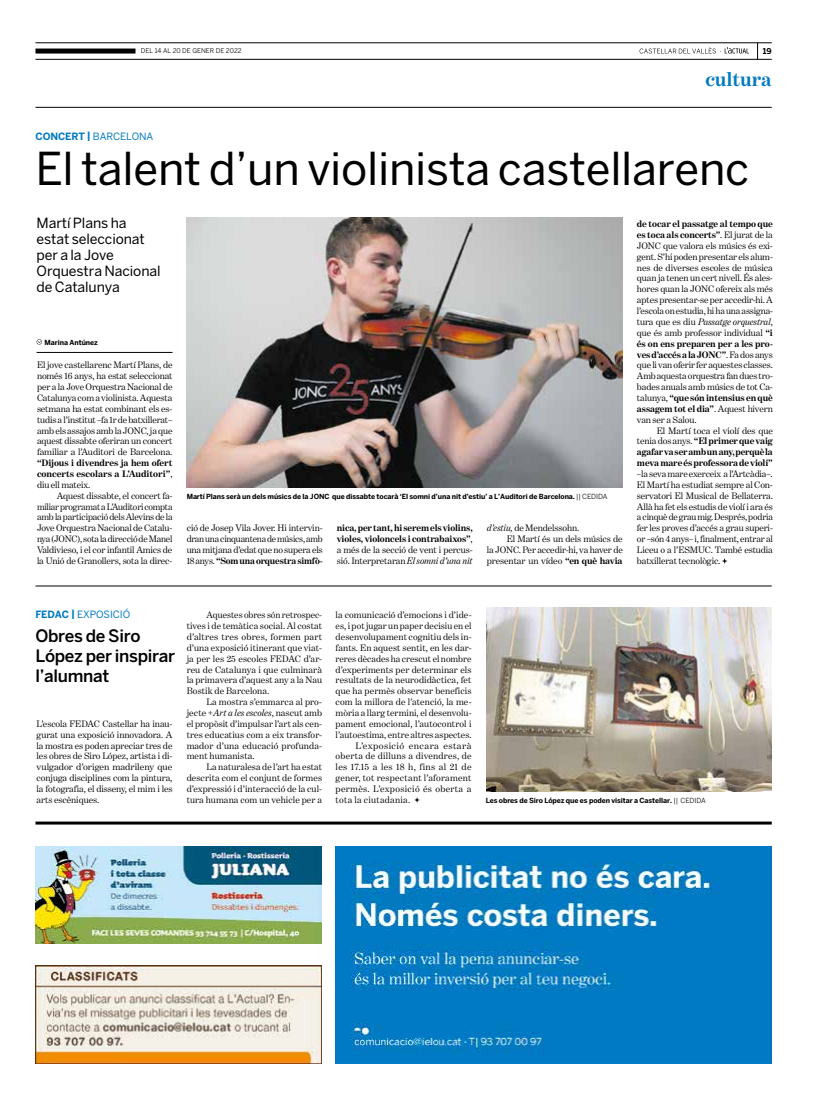
<style>
.page{position:relative;width:820px;height:1106px;background:#fff}
.page>*{position:absolute;margin:0;border:0;box-sizing:border-box;transform-origin:0 0}
.t1{font:45px "Benton Sans";letter-spacing:-.005em;color:#000}
.t2{font:700 20px "Benton Modern One";letter-spacing:-.005em;color:#007ac2}
.t3{font:500 17px/20px "Benton Sans";letter-spacing:-.02em;color:#000}
.t4{font:14px/16px "Benton Sans";letter-spacing:-.005em;color:#000}
.t5{font:10px "Benton Sans";letter-spacing:-.005em;color:#007ac2}
.t6{font:9.5px/10.9px "Benton Modern One";letter-spacing:.005em;color:#000;text-align:justify}
.t7{font:700 9.5px/10.9px "Benton Modern One";letter-spacing:-.01em;color:#000;text-align:justify}
.t8{font:9.5px "Benton Modern One";letter-spacing:.025em;color:#000}
.t9{font:9.5px "Benton Modern One";letter-spacing:.03em;color:#000}
.t10{font:9.5px "Benton Modern One";letter-spacing:.04em;color:#000}
.t11{font:700 8px "Benton Sans";color:#000}
.t12{font:700 7px "Benton Sans";letter-spacing:-.01em;color:#000}
.t13{font:6.5px "Benton Sans";letter-spacing:.005em;color:#000}
.s1{font-weight:700}
.s2{font-style:italic}
.s3{font-weight:400}
.s4{font-weight:400;font-style:italic}
</style>
<div class="page">
<svg style="left:757px;top:44px;width:1px;height:15px"></svg>
<svg style="left:639px;top:47px;width:109px;height:7px"></svg>
<hr style="left:35px;top:107px;width:736px;height:1px;background:#000">
<hr style="left:35px;top:43px;width:736px;height:1px;background:#000">
<hr style="left:35px;top:59px;width:736px;height:1px;background:#000">
<div style="left:35px;top:49px;width:100px;height:5px;background:#000"></div>
<img style="left:35px;top:965px;width:286px;height:98px">
<img style="left:35px;top:846px;width:286px;height:98px">
<img style="left:335px;top:846px;width:436px;height:217px">
<hr style="left:35px;top:821px;width:736px;height:3px;background:#000">
<hr style="left:35px;top:585px;width:736px;height:1px;background:#000">
<img style="left:486px;top:607px;width:285px;height:185px">
<svg style="left:414px;top:797px;width:5px;height:5px"></svg>
<img style="left:187px;top:217px;width:435px;height:271px">
<svg style="left:37px;top:339px;width:5px;height:5px"></svg>
<hr style="left:37px;top:352px;width:135px;height:1px;background:#000">
<svg style="left:722px;top:558px;width:5px;height:6px"></svg>
<p class="t13" style="left:141px;top:47px;width:102px">DEL 14 AL 20 DE GENER DE 2022</p>
<p class="t11" style="left:762px;top:46px;width:10px">19</p>
<h2 class="t2" style="left:705px;top:68px;width:68px">cultura</h2>
<p class="t5" style="left:35px;top:131px;width:119px"><span class="s1">CONCERT |</span> BARCELONA</p>
<h1 class="t1" style="left:35px;top:142px;width:715px">El talent d’un violinista castellarenc</h1>
<h3 class="t4" style="left:37px;top:215px;width:125px">Martí Plans ha estat seleccionat per a la Jove<br>Orquestra Nacional de Catalunya</h3>
<p class="t6" style="left:636px;top:218px;width:137px"><span class="s1">de tocar el passatge al tempo que es toca als concerts”</span>. El jurat de la JONC que valora els músics és exi&shy;gent. S’hi poden presentar els alum&shy;nes de diverses escoles de música quan ja tenen un cert nivell. És ales&shy;hores quan la JONC ofereix als més aptes presentar-se per accedir-hi. A l’escola on estudia, hi ha una assigna&shy;tura que es diu <span class="s2">Passatge orquestral</span>, que és amb professor individual <span class="s1">“i és on ens preparen per a les pro&shy;ves d’accés a la JONC”</span>. Fa dos anys que li van oferir fer aquestes classes.<br>Amb aquesta orquestra fan dues tro&shy;bades anuals amb músics de tot Ca&shy;talunya, <span class="s1">“que són intensius en què assagem tot el dia”</span>. Aquest hivern van ser a Salou.</p>
<p class="t7" style="left:636px;top:425px;width:137px;text-indent:20px"><span class="s3">El Martí toca el violí des que tenia dos anys.</span> “El primer que vaig agafar va ser amb un any, perquè la meva mare és professora de violí”</p>
<p class="t6" style="left:636px;top:468px;width:137px">–la seva mare exerceix a l’Artcàdia–.<br>El Martí ha estudiat sempre al Con&shy;servatori El Musical de Bellaterra.<br>Allà ha fet els estudis de violí i ara és a cinquè de grau mig. Després, podria fer les proves d’accés a grau superi&shy;or –són 4 anys– i, finalment, entrar al Liceu o a l’ESMUC. També estudia batxillerat tecnològic.</p>
<p class="t12" style="left:45px;top:338px;width:55px">Marina Antúnez</p>
<p class="t6" style="left:37px;top:360px;width:137px">El jove castellarenc Martí Plans, de només 16 anys, ha estat seleccionat per a la Jove Orquestra Nacional de Catalunya com a violinista. Aquesta setmana ha estat combinant els es&shy;tudis a l’institut –fa 1r de batxillerat– amb els assajos amb la JONC, ja que aquest dissabte oferiran un concert familiar a l’Auditori de Barcelona.</p>
<p class="t7" style="left:37px;top:457px;width:137px">“Dijous i divendres ja hem ofert concerts escolars a L’Auditori”<span class="s3">, diu ell mateix.</span></p>
<p class="t6" style="left:37px;top:490px;width:137px;text-indent:20px">Aquest dissabte, el concert fa&shy;miliar programat a L’Auditori compta amb la participació dels Alevins de la Jove Orquestra Nacional de Catalu&shy;nya (JONC), sota la direcció de Manel Valdivieso, i el cor infantil Amics de la Unió de Granollers, sota la direc-</p>
<p class="t12" style="left:187px;top:492px;width:422px">Martí Plans serà un dels músics de la JONC que dissabte tocarà ‘El somni d’una nit d’estiu’ a L’Auditori de Barcelona. <span class="s3">|| CEDIDA</span></p>
<p class="t7" style="left:336px;top:522px;width:137px">nica, per tant, hi serem els violins, violes, violoncels i contrabaixos”<span class="s3">, a més de la secció de vent i percus&shy;sió. Interpretaran</span> <span class="s4">El somni d’una nit</span></p>
<p class="t6" style="left:486px;top:522px;width:94px"><span class="s2">d’estiu,</span> de Mendelssohn.</p>
<p class="t6" style="left:187px;top:522px;width:137px">ció de Josep Vila Jover. Hi intervin&shy;dran una cinquantena de músics, amb una mitjana d’edat que no supera els 18 anys. <span class="s1">“Som una orquestra simfò-</span></p>
<p class="t6" style="left:506px;top:533px;width:117px">El Martí és un dels músics de</p>
<p class="t6" style="left:486px;top:544px;width:137px">la JONC. Per accedir-hi, va haver de</p>
<p class="t6" style="left:486px;top:555px;width:137px">presentar un vídeo <span class="s1">“en què havia</span></p>
<p class="t5" style="left:35px;top:608px;width:96px"><span class="s1">FEDAC |</span> EXPOSICIÓ</p>
<h3 class="t3" style="left:35px;top:625px;width:141px">Obres de Siro<br>López per inspirar l’alumnat</h3>
<p class="t6" style="left:37px;top:718px;width:137px">L’escola FEDAC Castellar ha inau&shy;gurat una exposició innovadora. A la mostra es poden apreciar tres de les obres de Siro López, artista i di&shy;vulgador d’origen madrileny que conjuga disciplines com la pintura, la fotografia, el disseny, el mim i les arts escèniques.</p>
<p class="t6" style="left:187px;top:609px;width:137px;text-indent:20px">Aquestes obres són retrospec&shy;tives i de temàtica social. Al costat d’altres tres obres, formen part d’una exposició itinerant que viat&shy;ja per les 25 escoles FEDAC d’ar&shy;reu de Catalunya i que culminarà la primavera d’aquest any a la Nau Bostik de Barcelona.</p>
<p class="t6" style="left:187px;top:696px;width:137px;text-indent:20px">La mostra s’emmarca al pro&shy;jecte <span class="s2">+Art a les escoles</span>, nascut amb el propòsit d’impulsar l’art als cen&shy;tres educatius com a eix transfor&shy;mador d’una educació profunda&shy;ment humanista.</p>
<p class="t6" style="left:187px;top:761px;width:137px;text-indent:20px">La naturalesa de l’art ha estat descrita com el conjunt de formes d’expressió i d’interacció de la cul&shy;tura humana com un vehicle per a</p>
<p class="t6" style="left:335px;top:609px;width:137px">la comunicació d’emocions i d’ide-</p>
<p class="t6" style="left:335px;top:620px;width:137px">es, i pot jugar un paper decisiu en el</p>
<p class="t6" style="left:335px;top:631px;width:137px">desenvolupament cognitiu dels in-</p>
<p class="t6" style="left:335px;top:642px;width:137px">fants. En aquest sentit, en les dar-</p>
<p class="t6" style="left:335px;top:653px;width:137px">reres dècades ha crescut el nombre</p>
<p class="t6" style="left:335px;top:663px;width:137px">d’experiments per determinar els</p>
<p class="t6" style="left:335px;top:674px;width:137px">resultats de la neurodidàctica, fet</p>
<p class="t6" style="left:335px;top:685px;width:137px">que ha permès observar beneficis</p>
<p class="t6" style="left:335px;top:696px;width:137px">com la millora de l’atenció, la me-</p>
<p class="t6" style="left:335px;top:707px;width:137px">mòria a llarg termini, el desenvolu-</p>
<p class="t6" style="left:335px;top:718px;width:137px">pament emocional, l’autocontrol i</p>
<p class="t6" style="left:335px;top:729px;width:137px">l’autoestima, entre altres aspectes.</p>
<p class="t10" style="left:355px;top:740px;width:117px">L’exposició encara estarà</p>
<p class="t8" style="left:335px;top:751px;width:137px">oberta de dilluns a divendres, de</p>
<p class="t9" style="left:335px;top:761px;width:137px">les 17.15 a les 18 h, fins al 21 de</p>
<p class="t8" style="left:335px;top:772px;width:137px">gener, tot respectant l’aforament</p>
<p class="t8" style="left:335px;top:783px;width:137px">permès. L’exposició és oberta a</p>
<p class="t8" style="left:335px;top:794px;width:76px">tota la ciutadania.</p>
<p class="t12" style="left:485px;top:796px;width:222px">Les obres de Siro López que es poden visitar a Castellar. <span class="s3">|| CEDIDA</span></p>
</div>
